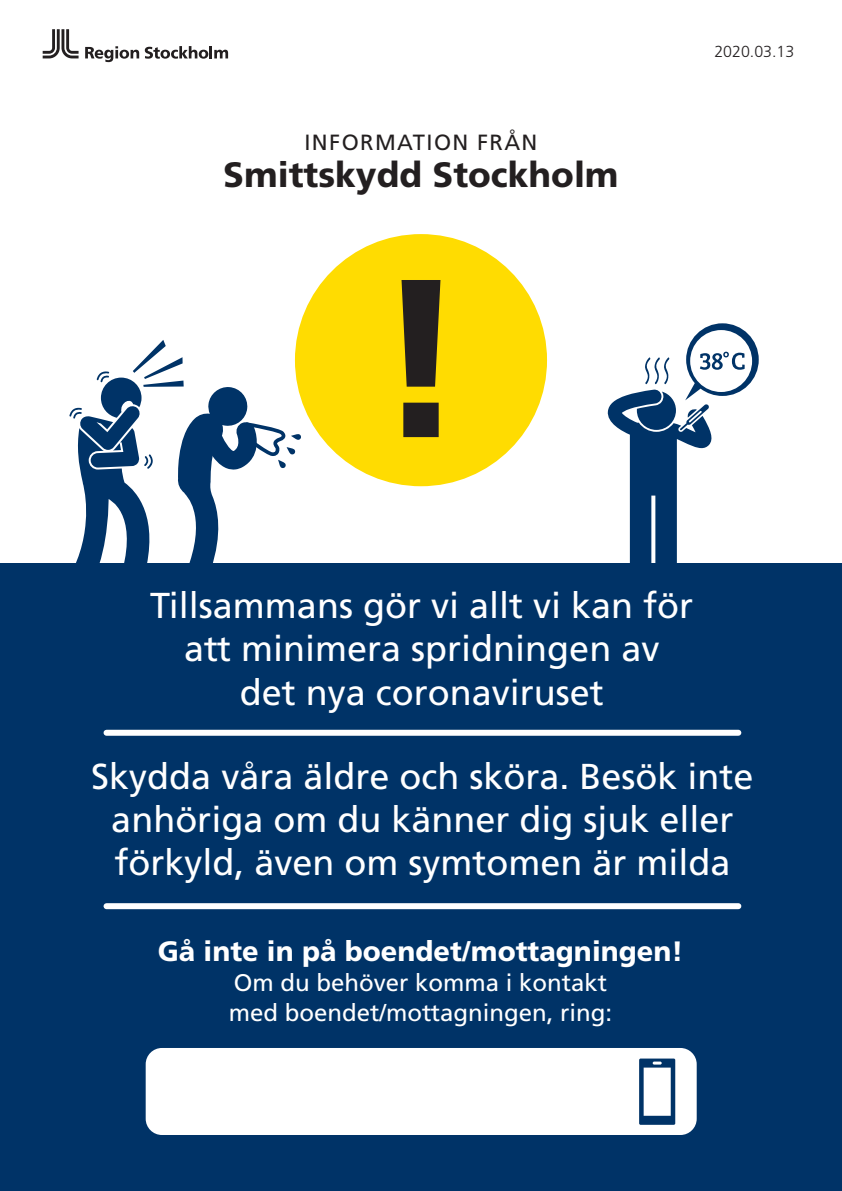
<style>
.page{position:relative;width:842px;height:1191px;background:#fff}
.page>*{position:absolute;margin:0;border:0;box-sizing:border-box;transform-origin:0 0}
.t1{font:225px "Frutiger SLL Heavy";color:#231f20}
.t2{font:36px/43.2px "Frutiger SLL Regular";color:#fff;text-align:center}
.t3{font:35.2px "Frutiger SLL Heavy";color:#231f20}
.t4{font:28px "Frutiger SLL Heavy";color:#fff}
.t5{font:24px/30px "Frutiger SLL Regular";color:#fff}
.t6{font:22px "Frutiger SLL Regular";letter-spacing:.065em;color:#231f20}
.t7{font:16px "Frutiger SLL Light";color:#231f20}
</style>
<div class="page">
<div style="left:0;top:563px;width:842px;height:628px;background:#003367"></div>
<svg style="left:607px;top:323px;width:152px;height:240px"></svg>
<div style="left:148px;top:1050px;width:547px;height:83px;background:#fff;border-radius:14px"></div>
<div style="left:146px;top:1048px;width:551px;height:87px;border:4px solid #fff;border-radius:14px"></div>
<svg style="left:639px;top:1058px;width:36px;height:66px"></svg>
<div style="left:291px;top:230px;width:260px;height:260px;background:#ffdc01;border-radius:50%"></div>
<div style="left:287px;top:226px;width:268px;height:268px;border:8px solid #fff;border-radius:50%"></div>
<svg style="left:43px;top:29px;width:36px;height:29px"></svg>
<svg style="left:85px;top:46px;width:54px;height:16px"></svg>
<svg style="left:145px;top:46px;width:83px;height:13px"></svg>
<div style="left:106px;top:729px;width:632px;height:6px;background:#fff"></div>
<div style="left:106px;top:903px;width:632px;height:6px;background:#fff"></div>
<svg style="left:69px;top:340px;width:232px;height:223px"></svg>
<p class="t6" style="left:304px;top:129px;width:235px">INFORMATION FRÅN</p>
<p class="t3" style="left:223px;top:153px;width:397px">Smittskydd Stockholm</p>
<h1 class="t1" style="left:373px;top:224px;width:97px">!</h1>
<p class="t7" style="left:714px;top:43px;width:82px">2020.03.13</p>
<p class="t2" style="left:150px;top:584px;width:544px">Tillsammans gör vi allt vi kan för att minimera spridningen av<br>det nya coronaviruset</p>
<p class="t2" style="left:91px;top:754px;width:664px">Skydda våra äldre och sköra. Besök inte anhöriga om du känner dig sjuk eller förkyld, även om symtomen är milda</p>
<p class="t4" style="left:158px;top:934px;width:527px">Gå inte in på boendet/mottagningen!</p>
<p class="t5" style="left:229px;top:967px;width:385px">Om du behöver komma i kontakt med boendet/mottagningen, ring:</p>
</div>
